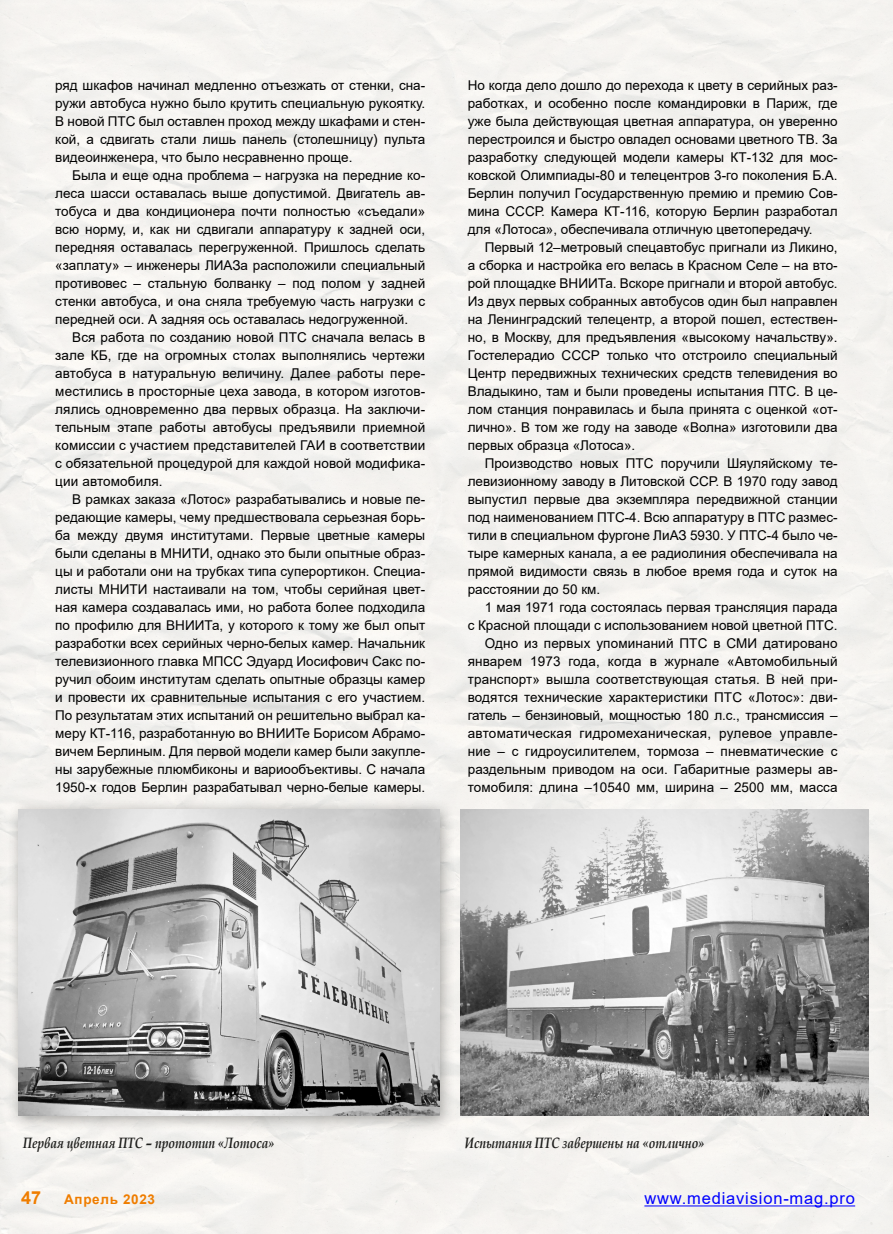
<style>
.page{position:relative;width:893px;height:1234px;background:#fff}
.page>*{position:absolute;margin:0;border:0;box-sizing:border-box;transform-origin:0 0}
.t1{font:700 18px "Arial";color:#ef7d00}
.t2{font:16.5px "Arial";letter-spacing:.05em;color:#00f}
.t3{font:italic 700 15px "Book Antiqua";color:#1d1d1b;scale:.8 1}
.t4{font:13.5px/18px "Arial";color:#000;text-align:justify}
.t5{font:700 13.5px "Arial";letter-spacing:.05em;color:#ef7d00}
</style>
<div class="page">
<div style="left:0;top:0;width:893px;height:1233px;background:#f4f3f0"></div>
<div style="left:7px;top:797px;width:448px;height:334px;background:#1d1d1b;opacity:.4"></div>
<img style="left:19px;top:809px;width:420px;height:306px">
<img style="left:461px;top:809px;width:408px;height:306px">
<hr style="left:644px;top:1205px;width:211px;height:1px;background:#00f">
<p class="t4" style="left:55px;top:76px;width:371px">ряд шкафов начинал медленно отъезжать от стенки, сна&shy;ружи автобуса нужно было крутить специальную рукоятку.<br>В новой ПТС был оставлен проход между шкафами и стен&shy;кой, а сдвигать стали лишь панель (столешницу) пульта видеоинженера, что было несравненно проще.</p>
<p class="t4" style="left:55px;top:166px;width:371px;text-indent:17px">Была и еще одна проблема – нагрузка на передние ко&shy;леса шасси оставалась выше допустимой. Двигатель ав&shy;тобуса и два кондиционера почти полностью «съедали» всю норму, и, как ни сдвигали аппаратуру к задней оси, передняя оставалась перегруженной. Пришлось сделать «заплату» – инженеры ЛИАЗа расположили специальный противовес – стальную болванку – под полом у задней стенки автобуса, и она сняла требуемую часть нагрузки с передней оси. А задняя ось оставалась недогруженной.</p>
<p class="t4" style="left:55px;top:328px;width:371px;text-indent:17px">Вся работа по созданию новой ПТС сначала велась в зале КБ, где на огромных столах выполнялись чертежи автобуса в натуральную величину. Далее работы пере&shy;местились в просторные цеха завода, в котором изготов&shy;лялись одновременно два первых образца. На заключи&shy;тельным этапе работы автобусы предъявили приемной комиссии с участием представителей ГАИ в соответствии с обязательной процедурой для каждой новой модифика&shy;ции автомобиля.</p>
<p class="t4" style="left:55px;top:490px;width:371px;text-indent:17px">В рамках заказа «Лотос» разрабатывались и новые пе&shy;редающие камеры, чему предшествовала серьезная борь&shy;ба между двумя институтами. Первые цветные камеры были сделаны в МНИТИ, однако это были опытные образ&shy;цы и работали они на трубках типа суперортикон. Специа&shy;листы МНИТИ настаивали на том, чтобы серийная цвет&shy;ная камера создавалась ими, но работа более подходила по профилю для ВНИИТа, у которого к тому же был опыт разработки всех серийных черно-белых камер. Начальник телевизионного главка МПСС Эдуард Иосифович Сакс по&shy;ручил обоим институтам сделать опытные образцы камер и провести их сравнительные испытания с его участием.<br>По результатам этих испытаний он решительно выбрал ка&shy;меру КТ-116, разработанную во ВНИИТе Борисом Абрамо&shy;вичем Берлиным. Для первой модели камер были закупле&shy;ны зарубежные плюмбиконы и вариообъективы. С начала 1950-х годов Берлин разрабатывал черно-белые камеры.</p>
<p class="t4" style="left:468px;top:76px;width:371px">Но когда дело дошло до перехода к цвету в серийных раз&shy;работках, и особенно после командировки в Париж, где уже была действующая цветная аппаратура, он уверенно перестроился и быстро овладел основами цветного ТВ. За разработку следующей модели камеры КТ-132 для мос&shy;ковской Олимпиады-80 и телецентров 3-го поколения Б.А.<br>Берлин получил Государственную премию и премию Сов&shy;мина СССР. Камера КТ-116, которую Берлин разработал для «Лотоса», обеспечивала отличную цветопередачу.</p>
<p class="t4" style="left:468px;top:238px;width:371px;text-indent:17px">Первый 12–метровый спецавтобус пригнали из Ликино, а сборка и настройка его велась в Красном Селе – на вто&shy;рой площадке ВНИИТа. Вскоре пригнали и второй автобус.<br>Из двух первых собранных автобусов один был направлен на Ленинградский телецентр, а второй пошел, естествен&shy;но, в Москву, для предъявления «высокому начальству».<br>Гостелерадио СССР только что отстроило специальный Центр передвижных технических средств телевидения во Владыкино, там и были проведены испытания ПТС. В це&shy;лом станция понравилась и была принята с оценкой «от&shy;лично». В том же году на заводе «Волна» изготовили два первых образца «Лотоса».</p>
<p class="t4" style="left:468px;top:454px;width:371px;text-indent:17px">Производство новых ПТС поручили Шяуляйскому те&shy;левизионному заводу в Литовской ССР. В 1970 году завод выпустил первые два экземпляра передвижной станции под наименованием ПТС-4. Всю аппаратуру в ПТС размес&shy;тили в специальном фургоне ЛиАЗ 5930. У ПТС-4 было че&shy;тыре камерных канала, а ее радиолиния обеспечивала на прямой видимости связь в любое время года и суток на расстоянии до 50 км.</p>
<p class="t4" style="left:468px;top:598px;width:371px;text-align:right">1 мая 1971 года состоялась первая трансляция парада<br>с Красной площади с использованием новой цветной ПТС.<br>Одно из первых упоминаний ПТС в СМИ датировано январем 1973 года, когда в журнале «Автомобильный транспорт» вышла соответствующая статья. В ней при&shy;водятся технические характеристики ПТС «Лотос»: дви&shy;гатель – бензиновый, мощностью 180 л.с., трансмиссия – автоматическая гидромеханическая, рулевое управле&shy;ние – с гидроусилителем, тормоза – пневматические с раздельным приводом на оси. Габаритные размеры ав&shy;томобиля: длина –10540 мм, ширина – 2500 мм, масса</p>
<p class="t3" style="left:23px;top:1132px;width:316px">Первая цветная ПТС – прототип «Лотоса»</p>
<p class="t3" style="left:465px;top:1132px;width:301px">Испытания ПТС завершены на «отлично»</p>
<h1 class="t1" style="left:21px;top:1184px;width:22px">47</h1>
<p class="t5" style="left:64px;top:1189px;width:93px">Апрель 2023</p>
<p class="t2" style="left:644px;top:1186px;width:212px">www.mediavision-mag.pro</p>
</div>
